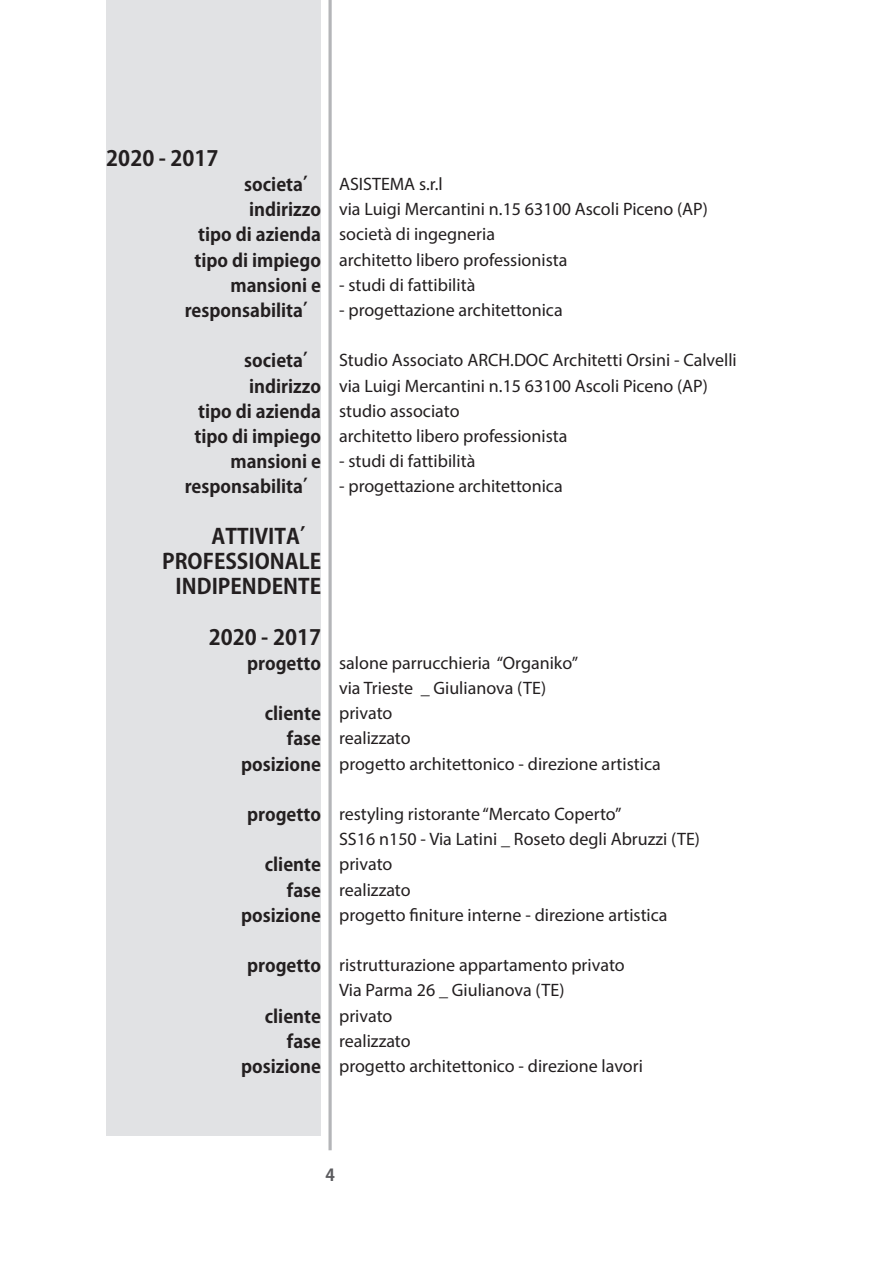
<style>
.page{position:relative;width:893px;height:1263px;background:#fff}
.page>*{position:absolute;margin:0;border:0;box-sizing:border-box;transform-origin:0 0}
.t1{font:700 21px/25.2px "Adobe Gothic Std";color:#231f20;text-align:right}
.t2{font:18px/25.2px "Myriad Pro";color:#231f20}
.t3{font:700 18px/25.2px "Adobe Gothic Std";color:#231f20;text-align:right}
.t4{font:700 16.5px "Adobe Gothic Std";color:#5c5c5f}
</style>
<div class="page">
<div style="left:106px;top:0;width:215px;height:1135px;background:#e1e2e4"></div>
<svg style="left:328px;top:0;width:4px;height:1150px;background:#c2c3c6"></svg>
<p class="t1" style="left:106px;top:146px;width:114px">2020 - 2017</p>
<p class="t3" style="left:185px;top:172px;width:138px">societa’ indirizzo<br>tipo di azienda tipo di impiego mansioni e responsabilita’</p>
<p class="t3" style="left:185px;top:349px;width:138px">societa’ indirizzo<br>tipo di azienda tipo di impiego mansioni e responsabilita’</p>
<p class="t1" style="left:162px;top:524px;width:160px">ATTIVITA’<br>PROFESSIONALE<br>INDIPENDENTE</p>
<p class="t1" style="left:209px;top:625px;width:114px">2020 - 2017</p>
<p class="t3" style="left:247px;top:651px;width:76px">progetto</p>
<p class="t3" style="left:241px;top:701px;width:81px">cliente fase posizione</p>
<p class="t3" style="left:247px;top:802px;width:76px">progetto</p>
<p class="t3" style="left:241px;top:853px;width:81px">cliente fase posizione</p>
<p class="t3" style="left:247px;top:953px;width:76px">progetto</p>
<p class="t3" style="left:241px;top:1004px;width:81px">cliente fase posizione</p>
<p class="t2" style="left:339px;top:171px;width:370px">ASISTEMA s.r.l<br>via Luigi Mercantini n.15 63100 Ascoli Piceno (AP) società di ingegneria<br>architetto libero professionista</p>
<p class="t2" style="left:339px;top:272px;width:138px">- studi di fattibilità</p>
<p class="t2" style="left:339px;top:297px;width:225px">- progettazione architettonica</p>
<p class="t2" style="left:339px;top:347px;width:399px">Studio Associato ARCH.DOC Architetti Orsini - Calvelli via Luigi Mercantini n.15 63100 Ascoli Piceno (AP) studio associato<br>architetto libero professionista</p>
<p class="t2" style="left:339px;top:448px;width:138px">- studi di fattibilità</p>
<p class="t2" style="left:339px;top:473px;width:225px">- progettazione architettonica</p>
<p class="t2" style="left:339px;top:650px;width:323px">salone parrucchieria “Organiko”<br>via Trieste _ Giulianova (TE)<br>privato<br>realizzato<br>progetto architettonico - direzione artistica</p>
<p class="t2" style="left:339px;top:801px;width:362px">restyling ristorante “Mercato Coperto”<br>SS16 n150 - Via Latini _ Roseto degli Abruzzi (TE) privato<br>realizzato<br>progetto finiture interne - direzione artistica</p>
<p class="t2" style="left:339px;top:952px;width:305px">ristrutturazione appartamento privato<br>Via Parma 26 _ Giulianova (TE)<br>privato<br>realizzato<br>progetto architettonico - direzione lavori</p>
<p class="t4" style="left:325px;top:1165px;width:11px">4</p>
</div>
